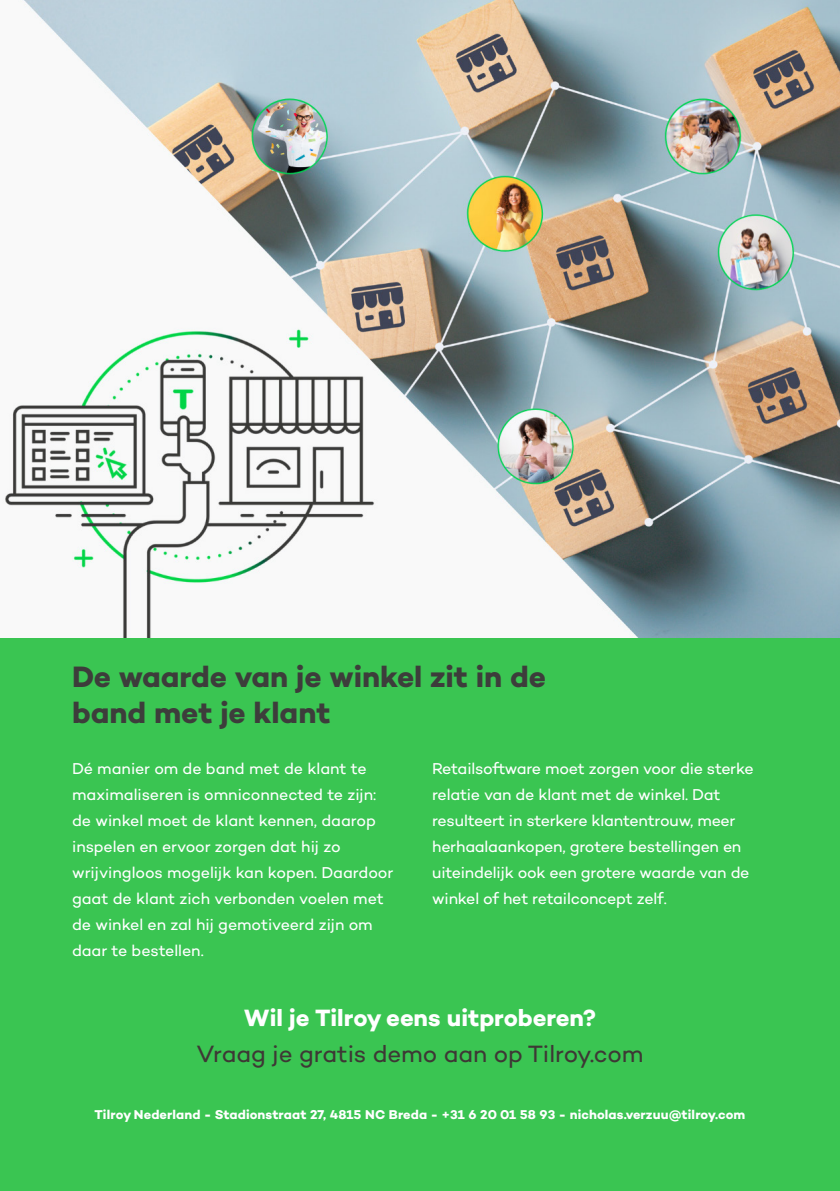
<style>
.page{position:relative;width:840px;height:1191px;background:#fff}
.page>*{position:absolute;margin:0;border:0;box-sizing:border-box;transform-origin:0 0}
.t1{font:700 30px/36px "Campton";color:#3d3d3b}
.t2{font:24px/36px "Campton";letter-spacing:-.005em;color:#3e3835;text-align:center}
.Subtitel{font:16px/26px "Campton";letter-spacing:-.005em;color:#fff}
.Brood{font:16px/26px "Campton";letter-spacing:-.015em;color:#fff}
.t3{font:700 13px "Campton";letter-spacing:.005em;color:#fff}
.s1{font-weight:700;color:#fff}
</style>
<div class="page">
<img style="left:5px;top:0;width:834px;height:637px">
<div style="left:0;top:638px;width:839px;height:553px;background:#3ac552"></div>
<p class="t1" style="left:72px;top:658px;width:475px">De waarde van je winkel zit in de band met je klant</p>
<p class="Subtitel" style="left:72px;top:755px;width:322px">Dé manier om de band met de klant te maximaliseren is omniconnected te zijn: de winkel moet de klant kennen, daarop inspelen en ervoor zorgen dat hij zo wrijvingloos mogelijk kan kopen. Daardoor gaat de klant zich verbonden voelen met de winkel en zal hij gemotiveerd zijn om daar te bestellen.</p>
<p class="Brood" style="left:432px;top:755px;width:323px">Retailsoftware moet zorgen voor die sterke relatie van de klant met de winkel. Dat resulteert in sterkere klantentrouw, meer herhaalaankopen, grotere bestellingen en uiteindelijk ook een grotere waarde van de winkel of het retailconcept zelf.</p>
<p class="t2" style="left:196px;top:999px;width:448px"><span class="s1">Wil je Tilroy eens uitproberen?<br></span>Vraag je gratis demo aan op Tilroy.com</p>
<p class="t3" style="left:94px;top:1106px;width:652px">Tilroy Nederland - Stadionstraat 27, 4815 NC Breda - +31 6 20 01 58 93 - nicholas.verzuu@tilroy.com</p>
</div>
